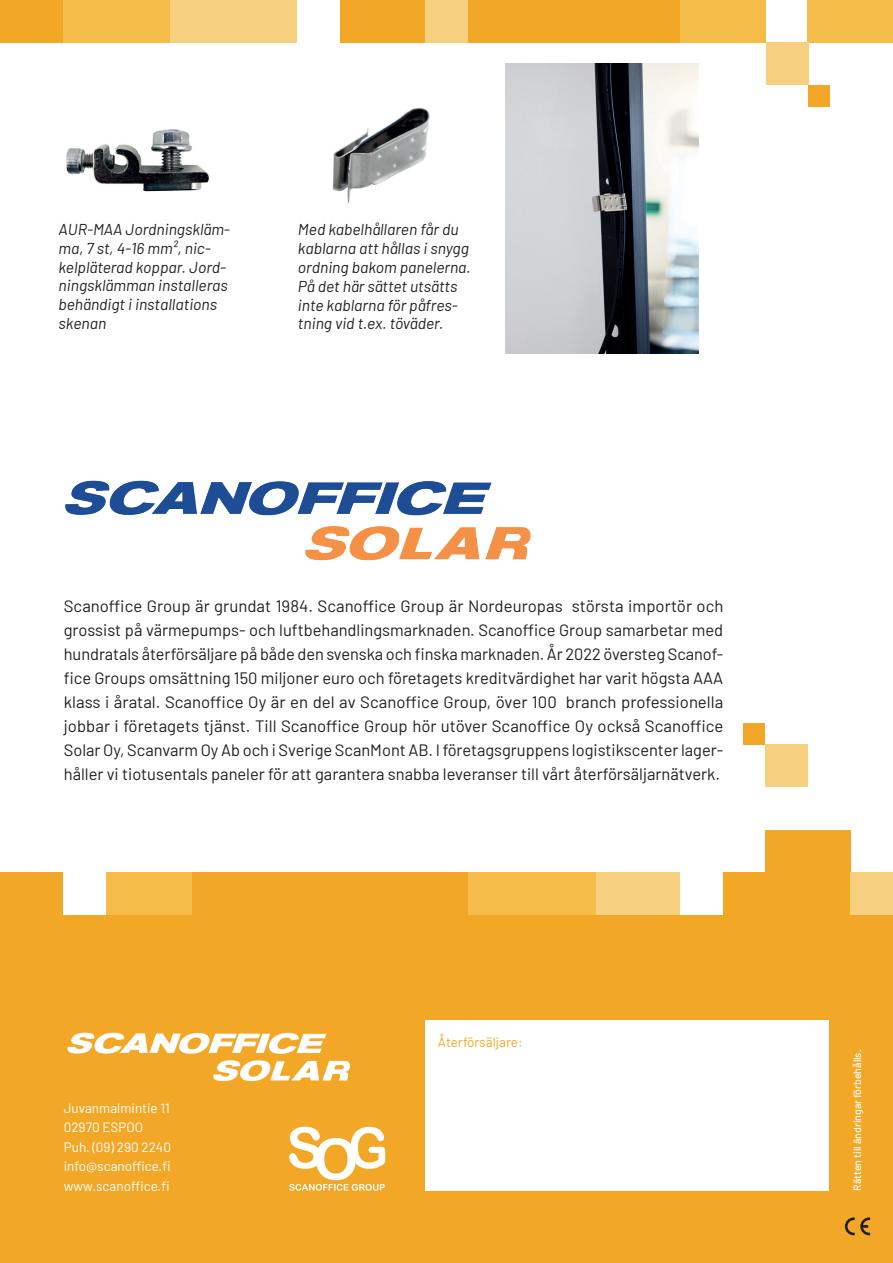
<style>
.page{position:relative;width:893px;height:1263px;background:#fff}
.page>*{position:absolute;margin:0;border:0;box-sizing:border-box;transform-origin:0 0}
.t1{font:16.5px/24px "Barlow";color:#231f20;text-align:justify}
.t2{font:italic 15.75px/18.9px "Barlow";color:#231f20}
.t3{font:13.5px/19.5px "Barlow";color:#fff}
.t4{font:13.5px "Barlow";color:#f3a727}
.t5{font:500 10.5px "Barlow";color:#fff}
</style>
<div class="page">
<div style="left:0;top:872px;width:893px;height:391px;background:#f3a727"></div>
<div style="left:765px;top:830px;width:85px;height:85px;background:#f3a727"></div>
<div style="left:340px;top:0;width:86px;height:43px;background:#f3a727"></div>
<div style="left:468px;top:0;width:213px;height:42px;background:#f3a727"></div>
<div style="left:574px;top:872px;width:106px;height:43px;background:#f7d07f"></div>
<div style="left:170px;top:0;width:127px;height:43px;background:#f7d07f"></div>
<div style="left:680px;top:872px;width:43px;height:43px;background:#fff"></div>
<div style="left:681px;top:0;width:85px;height:42px;background:#f5bc4a"></div>
<div style="left:808px;top:0;width:85px;height:43px;background:#f5bc4a"></div>
<div style="left:0;top:0;width:63px;height:43px;background:#f3a727"></div>
<div style="left:766px;top:43px;width:42px;height:42px;background:#f7d07f"></div>
<div style="left:765px;top:744px;width:43px;height:43px;background:#f7d07f"></div>
<div style="left:850px;top:872px;width:43px;height:43px;background:#f7d07f"></div>
<div style="left:426px;top:0;width:42px;height:43px;background:#f7d07f"></div>
<div style="left:468px;top:872px;width:127px;height:43px;background:#f5bc4a"></div>
<div style="left:63px;top:0;width:107px;height:43px;background:#f5bc4a"></div>
<div style="left:106px;top:872px;width:85px;height:43px;background:#f5bc4a"></div>
<div style="left:63px;top:872px;width:43px;height:43px;background:#fff"></div>
<div style="left:744px;top:723px;width:21px;height:21px;background:#f3a727"></div>
<div style="left:808px;top:85px;width:21px;height:21px;background:#f3a727"></div>
<svg style="left:845px;top:1217px;width:25px;height:18px"></svg>
<div style="left:425px;top:1020px;width:404px;height:171px;background:#fff"></div>
<svg style="left:289px;top:1127px;width:96px;height:64px"></svg>
<img style="left:65px;top:480px;width:466px;height:81px">
<img style="left:67px;top:1032px;width:284px;height:50px">
<img style="left:66px;top:129px;width:144px;height:63px">
<img style="left:506px;top:64px;width:193px;height:289px">
<img style="left:332px;top:107px;width:98px;height:97px">
<p class="t2" style="left:59px;top:218px;width:173px">AUR-MAA Jordningskläm&shy;ma, 7 st, 4-16 mm², nic&shy;kelpläterad koppar. Jord&shy;ningsklämman installeras behändigt i installations skenan</p>
<p class="t2" style="left:298px;top:219px;width:174px">Med kabelhållaren får du kablarna att hållas i snygg ordning bakom panelerna.<br>På det här sättet utsätts inte kablarna för påfres&shy;tning vid t.ex. töväder.</p>
<p class="t1" style="left:64px;top:593px;width:661px">Scanoffice Group är grundat 1984. Scanoffice Group är Nordeuropas största importör och grossist på värmepumps- och luftbehandlingsmarknaden. Scanoffice Group samarbetar med hundratals återförsäljare på både den svenska och finska marknaden. År 2022 översteg Scanof&shy;fice Groups omsättning 150 miljoner euro och företagets kreditvärdighet har varit högsta AAA klass i åratal. Scanoffice Oy är en del av Scanoffice Group, över 100 branch professionella jobbar i företagets tjänst. Till Scanoffice Group hör utöver Scanoffice Oy också Scanoffice Solar Oy, Scanvarm Oy Ab och i Sverige ScanMont AB. I företagsgruppens logistikscenter lager&shy;håller vi tiotusentals paneler för att garantera snabba leveranser till vårt återförsäljarnätverk.</p>
<p class="t3" style="left:64px;top:1097px;width:109px">Juvanmalmintie 11<br>02970 ESPOO<br>Puh. (09) 290 2240 info@scanoffice.fi www.scanoffice.fi</p>
<p class="t4" style="left:438px;top:1032px;width:86px">Återförsäljare:</p>
<p class="t5" style="left:850px;top:1191px;width:143px;rotate:-90deg">Rätten till ändringar förbehålls.</p>
</div>
